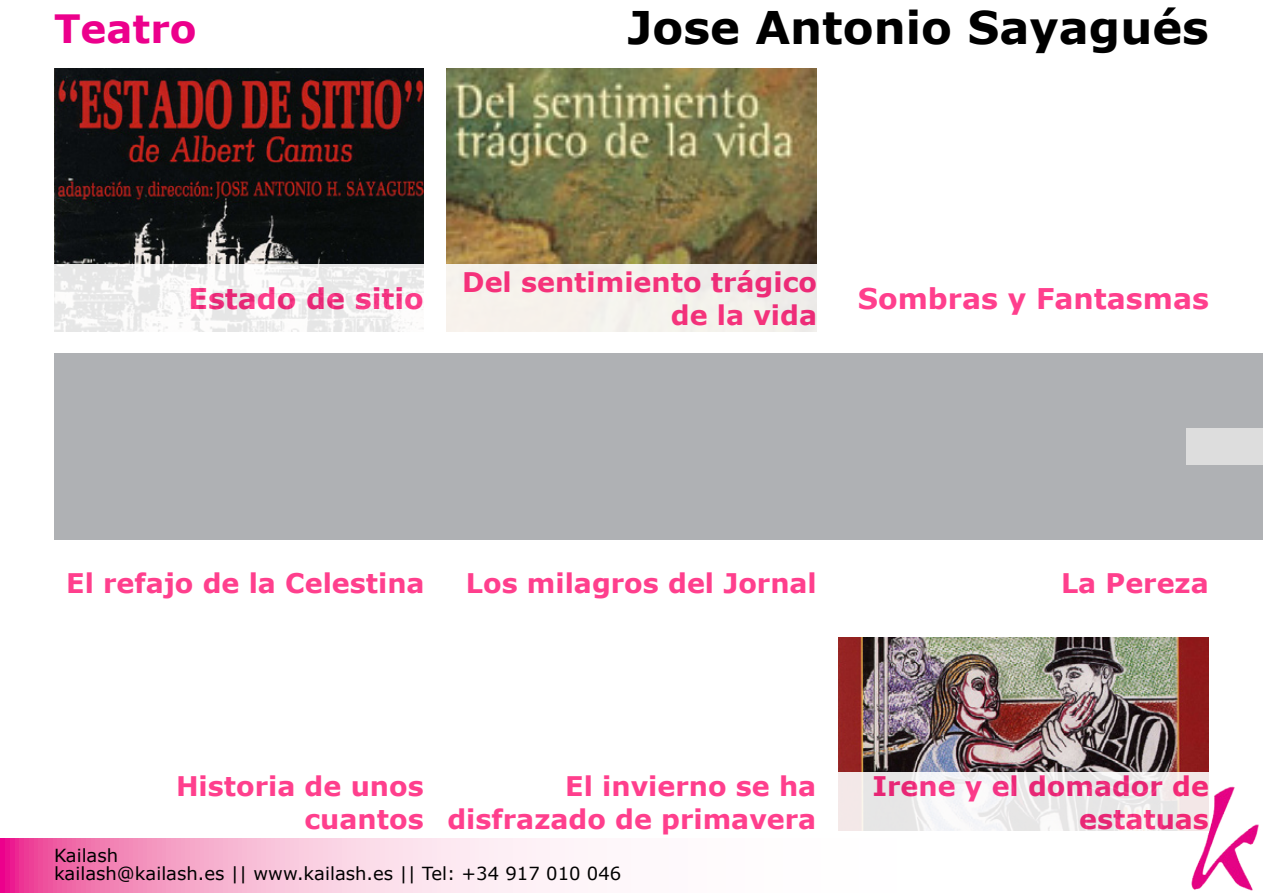
<style>
.page{position:relative;width:1263px;height:893px;background:#fff}
.page>*{position:absolute;margin:0;border:0;box-sizing:border-box;transform-origin:0 0}
.t1{font:700 45px "Verdana";color:#000}
.t2{font:700 39px "Verdana";color:#ec008c}
.t3{font:700 28.5px "Verdana";color:#ff2a81}
.t4{font:700 27px/32.4px "Verdana";color:#ff2a81;text-align:right}
.t5{font:18px/18px "Verdana";color:#000}
</style>
<div class="page">
<svg style="left:0;top:839px;width:574px;height:54px;background:#f7b3d3"></svg>
<div style="left:631px;top:353px;width:632px;height:187px;background:#afb1b4"></div>
<div style="left:1186px;top:428px;width:77px;height:37px;background:#ddd"></div>
<img style="left:446px;top:68px;width:370px;height:197px">
<img style="left:1191px;top:786px;width:68px;height:105px">
<div style="left:54px;top:353px;width:897px;height:187px;background:#afb1b4"></div>
<img style="left:54px;top:68px;width:370px;height:264px">
<div style="left:55px;top:265px;width:369px;height:67px;background:linear-gradient(to right,#efefee,#f3f2f2)"></div>
<div style="left:446px;top:265px;width:371px;height:67px;background:#f4f1eb"></div>
<img style="left:838px;top:637px;width:371px;height:135px">
<div style="left:838px;top:772px;width:371px;height:60px;background:linear-gradient(to right,#efeeee,#efebeb)"></div>
<h2 class="t2" style="left:54px;top:4px;width:144px">Teatro</h2>
<h1 class="t1" style="left:627px;top:-1px;width:583px">Jose Antonio Sayagués</h1>
<p class="t3" style="left:189px;top:281px;width:237px">Estado de sitio</p>
<p class="t4" style="left:462px;top:265px;width:356px">Del sentimiento trágico de la vida</p>
<p class="t3" style="left:858px;top:281px;width:352px">Sombras y Fantasmas</p>
<p class="t4" style="left:66px;top:567px;width:360px">El refajo de la Celestina</p>
<p class="t4" style="left:1061px;top:566px;width:149px">La Pereza</p>
<p class="t4" style="left:466px;top:567px;width:352px">Los milagros del Jornal</p>
<p class="t4" style="left:176px;top:769px;width:249px">Historia de unos cuantos</p>
<p class="t4" style="left:872px;top:769px;width:338px">Irene y el domador de estatuas</p>
<p class="t4" style="left:447px;top:769px;width:370px">El invierno se ha disfrazado de primavera</p>
<p class="t5" style="left:54px;top:845px;width:569px">Kailash<br>kailash@kailash.es || www.kailash.es || Tel: +34 917 010 046</p>
</div>
